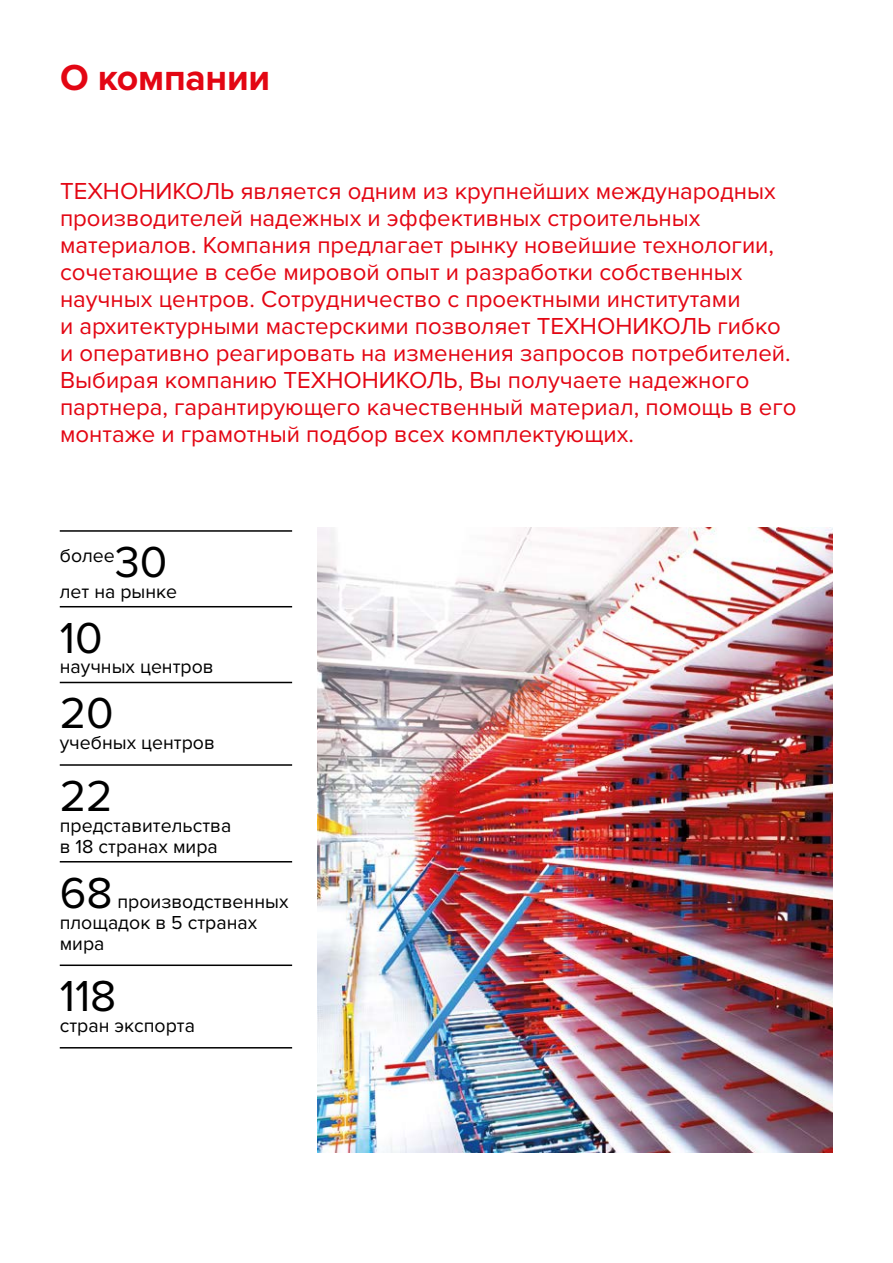
<style>
.page{position:relative;width:893px;height:1263px;background:#fff}
.page>*{position:absolute;margin:0;border:0;box-sizing:border-box;transform-origin:0 0}
.t1{font:45px "Proxima Nova";color:#000}
.t2{font:700 37.5px "Proxima Nova";letter-spacing:-.01em;color:#e30613}
.t3{font:24px/27px "Proxima Nova";color:#e30613}
.t4{font:19.5px/21px "Proxima Nova";color:#000}
</style>
<div class="page">
<img style="left:318px;top:528px;width:515px;height:624px">
<hr style="left:60px;top:530px;width:232px;height:2px;background:#000">
<hr style="left:60px;top:606px;width:232px;height:1px;background:#000">
<hr style="left:60px;top:682px;width:232px;height:1px;background:#000">
<hr style="left:60px;top:764px;width:232px;height:2px;background:#000">
<hr style="left:60px;top:861px;width:232px;height:1px;background:#000">
<hr style="left:60px;top:964px;width:232px;height:2px;background:#000">
<hr style="left:60px;top:1047px;width:232px;height:1px;background:#000">
<h2 class="t2" style="left:60px;top:56px;width:212px">О компании</h2>
<p class="t3" style="left:60px;top:177px;width:738px">ТЕХНОНИКОЛЬ является одним из крупнейших международных производителей надежных и эффективных строительных материалов. Компания предлагает рынку новейшие технологии, сочетающие в себе мировой опыт и разработки собственных научных центров. Сотрудничество с проектными институтами<br>и архитектурными мастерскими позволяет ТЕХНОНИКОЛЬ гибко и оперативно реагировать на изменения запросов потребителей.<br>Выбирая компанию ТЕХНОНИКОЛЬ, Вы получаете надежного партнера, гарантирующего качественный материал, помощь в его монтаже и грамотный подбор всех комплектующих.</p>
<p class="t4" style="left:60px;top:545px;width:57px">более</p>
<h1 class="t1" style="left:115px;top:536px;width:54px">30</h1>
<p class="t4" style="left:60px;top:581px;width:119px">лет на рынке</p>
<h1 class="t1" style="left:60px;top:612px;width:44px">10</h1>
<p class="t4" style="left:60px;top:657px;width:155px">научных центров</p>
<h1 class="t1" style="left:60px;top:687px;width:55px">20</h1>
<p class="t4" style="left:60px;top:732px;width:157px">учебных центров</p>
<h1 class="t1" style="left:60px;top:770px;width:54px">22</h1>
<p class="t4" style="left:60px;top:815px;width:173px">представительства в 18 странах мира</p>
<h1 class="t1" style="left:60px;top:867px;width:54px">68</h1>
<p class="t4" style="left:60px;top:891px;width:230px;text-indent:58px">производственных площадок в 5 странах мира</p>
<h1 class="t1" style="left:60px;top:970px;width:58px">118</h1>
<p class="t4" style="left:60px;top:1015px;width:137px">стран экспорта</p>
</div>
